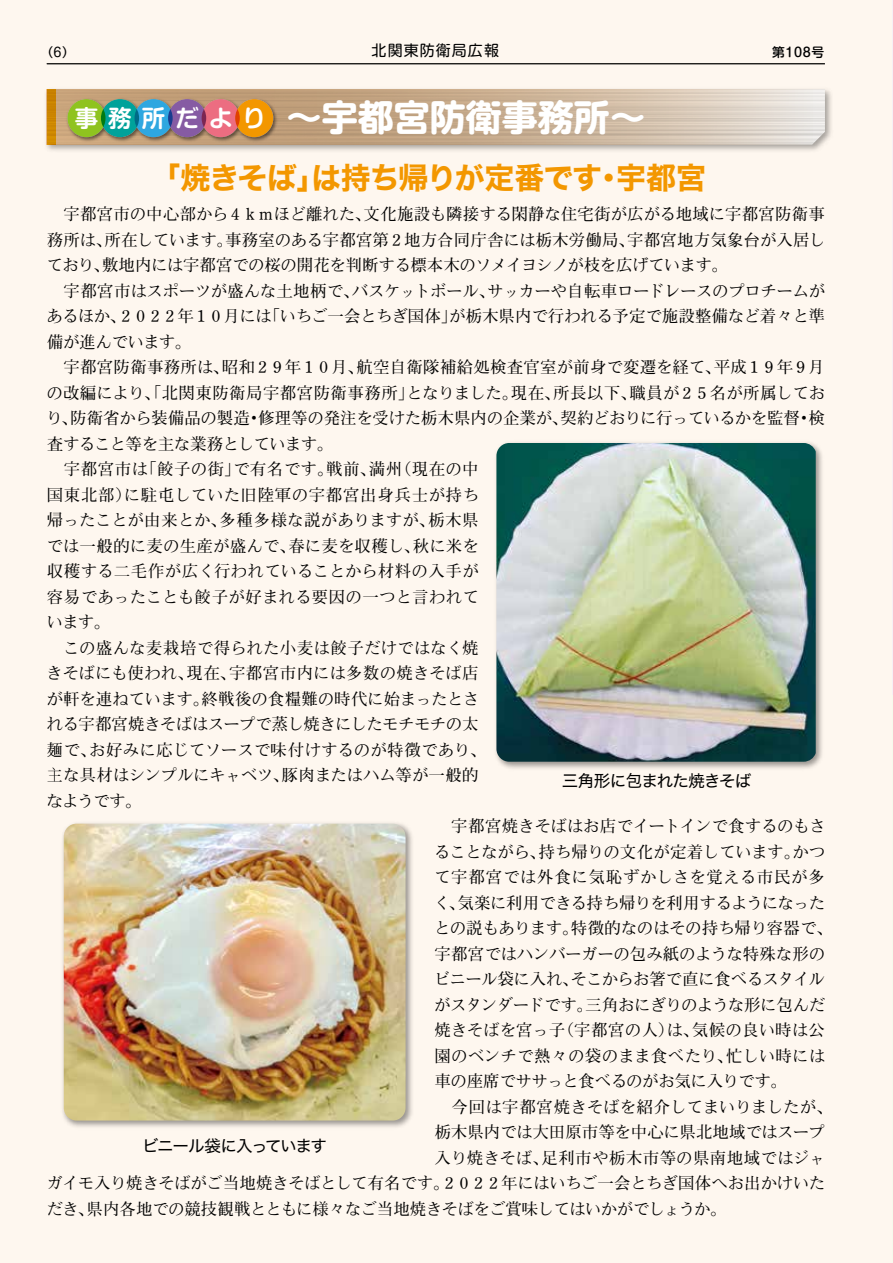
<style>
.page{position:relative;width:893px;height:1263px;background:#fef7ef}
.page>*{position:absolute;margin:0;border:0;box-sizing:border-box;transform-origin:0 0}
.t1{font:700 36px "Shin M Go Pro";color:#fff}
.t2{font:30px "Hira Kaku Std N W7";letter-spacing:-.03em;color:#f39700}
.t3{font:500 16.5px "Iwa Min Pr 6";letter-spacing:-.01em;color:#000}
.t4{font:500 16.5px "Iwa Min Pr 6";letter-spacing:-.03em;color:#000}
.t5{font:500 16.5px "Iwa Min Pr 6";letter-spacing:.01em;color:#000}
.t6{font:500 16.5px "Iwa Min Pr 6";letter-spacing:.015em;color:#000}
.t7{font:500 16.5px "Iwa Min Pr 6";letter-spacing:.025em;color:#000}
.t8{font:500 16.5px "Iwa Min Pr 6";letter-spacing:-.035em;color:#000}
.t9{font:500 16.5px "Iwa Min Pr 6";letter-spacing:.04em;color:#000}
.t10{font:16.5px "Hira Kaku Std N W4";letter-spacing:-.055em;color:#000}
.t11{font:500 16.5px "Iwa Min Pr 6";letter-spacing:.035em;color:#000}
.t12{font:500 16.5px "Iwa Min Pr 6";letter-spacing:-.04em;color:#000}
.t13{font:15px "Shin M Go Pro";letter-spacing:.07em;color:#000}
.t14{font:500 12.75px "Shin M Go Pro";letter-spacing:.05em;color:#000}
.t15{font:12.75px "Shin M Go Pro";color:#000}
.s1{font-family:"Shin M Go Pro De";font-size:23.55px}
</style>
<div class="page">
<img style="left:46px;top:89px;width:785px;height:62px">
<svg style="left:55px;top:89px;width:757px;height:56px;background:#ccb49b"></svg>
<div style="left:47px;top:89px;width:8px;height:56px;background:#cc8400"></div>
<hr style="left:47px;top:63px;width:778px;height:1px;background:#000">
<img style="left:64px;top:96px;width:216px;height:48px">
<div style="left:67px;top:99px;width:39px;height:38px;background:#8fc31f;border-radius:50%"></div>
<div style="left:101px;top:99px;width:38px;height:38px;background:#00a29a;border-radius:50%"></div>
<div style="left:135px;top:99px;width:38px;height:38px;background:#2ea7e0;border-radius:50%"></div>
<div style="left:168px;top:99px;width:38px;height:38px;background:#865ba3;border-radius:50%"></div>
<div style="left:202px;top:99px;width:38px;height:38px;background:#ec6d81;border-radius:50%"></div>
<div style="left:235px;top:99px;width:38px;height:38px;background:#f39700;border-radius:50%"></div>
<img style="left:499px;top:442px;width:323px;height:327px">
<img style="left:496px;top:443px;width:320px;height:319px">
<img style="left:62px;top:823px;width:350px;height:304px">
<img style="left:64px;top:824px;width:342px;height:296px">
<p class="t15" style="left:40px;top:42px;width:36px">（６）</p>
<p class="t13" style="left:372px;top:38px;width:129px">北関東防衛局広報</p>
<p class="t14" style="left:772px;top:42px;width:54px">第108号</p>
<h1 class="t1" style="left:75px;top:88px;width:572px"><span class="s1">事務所だより</span> ～宇都宮防衛事務所～</h1>
<h2 class="t2" style="left:150px;top:154px;width:557px">「焼きそば」は持ち帰りが定番です・宇都宮</h2>
<p class="t3" style="left:47px;top:199px;width:780px">　宇都宮市の中心部から４ｋｍほど離れた、文化施設も隣接する閑静な住宅街が広がる地域に宇都宮防衛事</p>
<p class="t5" style="left:47px;top:224px;width:780px">務所は、所在しています。事務室のある宇都宮第２地方合同庁舎には栃木労働局、宇都宮地方気象台が入居し</p>
<p class="t3" style="left:46px;top:250px;width:683px">ており、敷地内には宇都宮での桜の開花を判断する標本木のソメイヨシノが枝を広げています。</p>
<p class="t3" style="left:47px;top:275px;width:780px">　宇都宮市はスポーツが盛んな土地柄で、バスケットボール、サッカーや自転車ロードレースのプロチームが</p>
<p class="t3" style="left:46px;top:301px;width:780px">あるほか、２０２２年１０月には「いちご一会とちぎ国体」が栃木県内で行われる予定で施設整備など着々と準</p>
<p class="t4" style="left:47px;top:326px;width:146px">備が進んでいます。</p>
<p class="t6" style="left:47px;top:352px;width:779px">　宇都宮防衛事務所は、昭和２９年１０月、航空自衛隊補給処検査官室が前身で変遷を経て、平成１９年９月</p>
<p class="t7" style="left:46px;top:377px;width:780px">の改編により、「北関東防衛局宇都宮防衛事務所」となりました。現在、所長以下、職員が２５名が所属してお</p>
<p class="t3" style="left:46px;top:403px;width:780px">り、防衛省から装備品の製造・修理等の発注を受けた栃木県内の企業が、契約どおりに行っているかを監督・検</p>
<p class="t12" style="left:47px;top:428px;width:288px">査すること等を主な業務としています。</p>
<p class="t7" style="left:47px;top:454px;width:433px">　宇都宮市は「餃子の街」で有名です。戦前、満州（現在の中</p>
<p class="t9" style="left:47px;top:479px;width:434px">国東北部）に駐屯していた旧陸軍の宇都宮出身兵士が持ち</p>
<p class="t3" style="left:47px;top:505px;width:433px">帰ったことが由来とか、多種多様な説がありますが、栃木県</p>
<p class="t3" style="left:47px;top:530px;width:434px">では一般的に麦の生産が盛んで、春に麦を収穫し、秋に米を</p>
<p class="t6" style="left:47px;top:556px;width:434px">収穫する二毛作が広く行われていることから材料の入手が</p>
<p class="t5" style="left:47px;top:581px;width:434px">容易であったことも餃子が好まれる要因の一つと言われて</p>
<p class="t3" style="left:46px;top:607px;width:66px">います。</p>
<p class="t5" style="left:47px;top:632px;width:433px">　この盛んな麦栽培で得られた小麦は餃子だけではなく焼</p>
<p class="t3" style="left:46px;top:658px;width:434px">きそばにも使われ、現在、宇都宮市内には多数の焼きそば店</p>
<p class="t3" style="left:47px;top:683px;width:434px">が軒を連ねています。終戦後の食糧難の時代に始まったとさ</p>
<p class="t8" style="left:47px;top:709px;width:433px">れる宇都宮焼きそばはスープで蒸し焼きにしたモチモチの太</p>
<p class="t3" style="left:47px;top:734px;width:442px">麺で、お好みに応じてソースで味付けするのが特徴であり、</p>
<p class="t3" style="left:47px;top:760px;width:433px">主な具材はシンプルにキャベツ、豚肉またはハム等が一般的</p>
<p class="t3" style="left:46px;top:785px;width:97px">なようです。</p>
<p class="t3" style="left:434px;top:811px;width:393px">　宇都宮焼きそばはお店でイートインで食するのもさ</p>
<p class="t3" style="left:434px;top:836px;width:393px">ることながら、持ち帰りの文化が定着しています。かつ</p>
<p class="t11" style="left:434px;top:862px;width:392px">て宇都宮では外食に気恥ずかしさを覚える市民が多</p>
<p class="t4" style="left:434px;top:887px;width:393px">く、気楽に利用できる持ち帰りを利用するようになった</p>
<p class="t3" style="left:434px;top:913px;width:401px">との説もあります。特徴的なのはその持ち帰り容器で、</p>
<p class="t3" style="left:434px;top:938px;width:392px">宇都宮ではハンバーガーの包み紙のような特殊な形の</p>
<p class="t8" style="left:434px;top:964px;width:393px">ビニール袋に入れ、そこからお箸で直に食べるスタイル</p>
<p class="t8" style="left:434px;top:989px;width:392px">がスタンダードです。三角おにぎりのような形に包んだ</p>
<p class="t3" style="left:434px;top:1015px;width:392px">焼きそばを宮っ子（宇都宮の人）は、気候の良い時は公</p>
<p class="t3" style="left:434px;top:1040px;width:392px">園のベンチで熱々の袋のまま食べたり、忙しい時には</p>
<p class="t3" style="left:434px;top:1066px;width:354px">車の座席でササっと食べるのがお気に入りです。</p>
<p class="t3" style="left:434px;top:1091px;width:400px">　今回は宇都宮焼きそばを紹介してまいりましたが、</p>
<p class="t3" style="left:434px;top:1117px;width:392px">栃木県内では大田原市等を中心に県北地域ではスープ</p>
<p class="t6" style="left:434px;top:1142px;width:393px">入り焼きそば、足利市や栃木市等の県南地域ではジャ</p>
<p class="t4" style="left:46px;top:1168px;width:780px">ガイモ入り焼きそばがご当地焼きそばとして有名です。２０２２年にはいちご一会とちぎ国体へお出かけいた</p>
<p class="t4" style="left:47px;top:1193px;width:682px">だき、県内各地での競技観戦とともに様々なご当地焼きそばをご賞味してはいかがでしょうか。</p>
<p class="t10" style="left:562px;top:768px;width:191px">三角形に包まれた焼きそば</p>
<p class="t10" style="left:142px;top:1133px;width:186px">ビニール袋に入っています</p>
</div>
